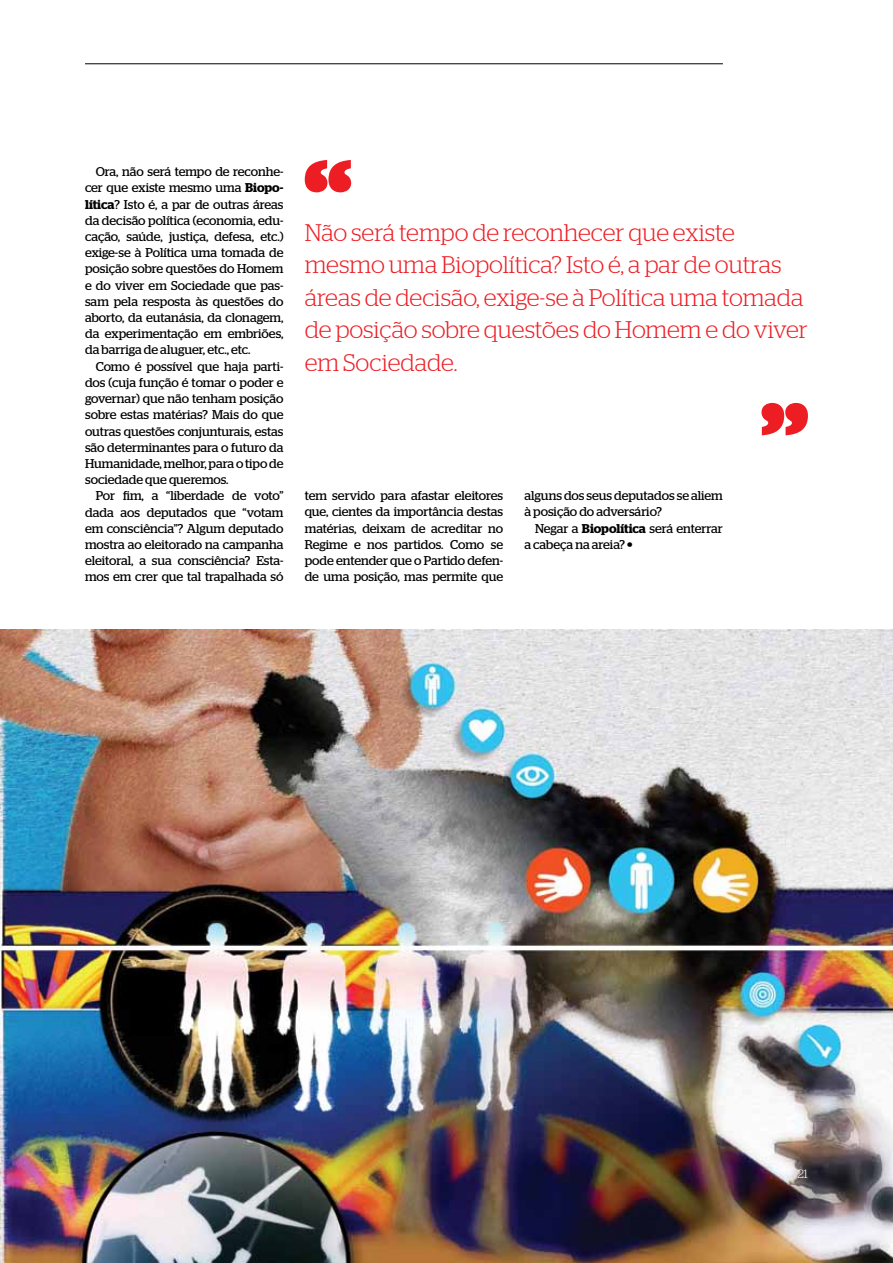
<style>
.page{position:relative;width:893px;height:1263px;background:#fff}
.page>*{position:absolute;margin:0;border:0;box-sizing:border-box;transform-origin:0 0}
.t1{font:300 24px/32.4px "Stag";letter-spacing:-.01em;color:#ed1d24}
.t2{font:12.75px/16.2px "Stag";color:#000;text-align:justify}
.t3{font:300 12px "Stag";color:#fff}
.s1{font-weight:600}
.s2{font-family:"Stag Sans";font-weight:900;font-size:13.5px}
</style>
<div class="page">
<hr style="left:85px;top:63px;width:638px;height:1px;background:#000">
<svg style="left:305px;top:160px;width:46px;height:32px"></svg>
<svg style="left:761px;top:403px;width:47px;height:32px"></svg>
<img style="left:0;top:630px;width:893px;height:633px">
<p class="t2" style="left:85px;top:163px;width:200px;text-indent:11px">Ora, não será tempo de reconhe&shy;cer que existe mesmo uma <span class="s1">Biopo&shy;lítica</span>? Isto é, a par de outras áreas da decisão política (economia, edu&shy;cação, saúde, justiça, defesa, etc.) exige-se à Política uma tomada de posição sobre questões do Homem e do viver em Sociedade que pas&shy;sam pela resposta às questões do aborto, da eutanásia, da clonagem, da experimentação em embriões, da barriga de aluguer, etc., etc.</p>
<p class="t2" style="left:85px;top:358px;width:200px;text-indent:11px">Como é possível que haja parti&shy;dos (cuja função é tomar o poder e governar) que não tenham posição sobre estas matérias? Mais do que outras questões conjunturais, estas são determinantes para o futuro da Humanidade, melhor, para o tipo de sociedade que queremos.</p>
<p class="t2" style="left:85px;top:488px;width:200px;text-indent:11px">Por fim, a “liberdade de voto” dada aos deputados que “votam em consciência”? Algum deputado mostra ao eleitorado na campanha eleitoral, a sua consciência? Esta&shy;mos em crer que tal trapalhada só</p>
<h1 class="t1" style="left:305px;top:216px;width:505px">Não será tempo de reconhecer que existe mesmo uma Biopolítica? Isto é, a par de outras áreas de decisão, exige-se à Política uma tomada de posição sobre questões do Homem e do viver em Sociedade.</h1>
<p class="t2" style="left:305px;top:487px;width:200px">tem servido para afastar eleitores que, cientes da importância destas matérias, deixam de acreditar no Regime e nos partidos. Como se pode entender que o Partido defen&shy;de uma posição, mas permite que</p>
<p class="t2" style="left:524px;top:487px;width:200px">alguns dos seus deputados se aliem à posição do adversário?</p>
<p class="t2" style="left:524px;top:520px;width:200px;text-indent:11px">Negar a <span class="s1">Biopolítica</span> será enterrar a cabeça na areia? <span class="s2">•</span></p>
<p class="t3" style="left:798px;top:1167px;width:12px">21</p>
</div>
